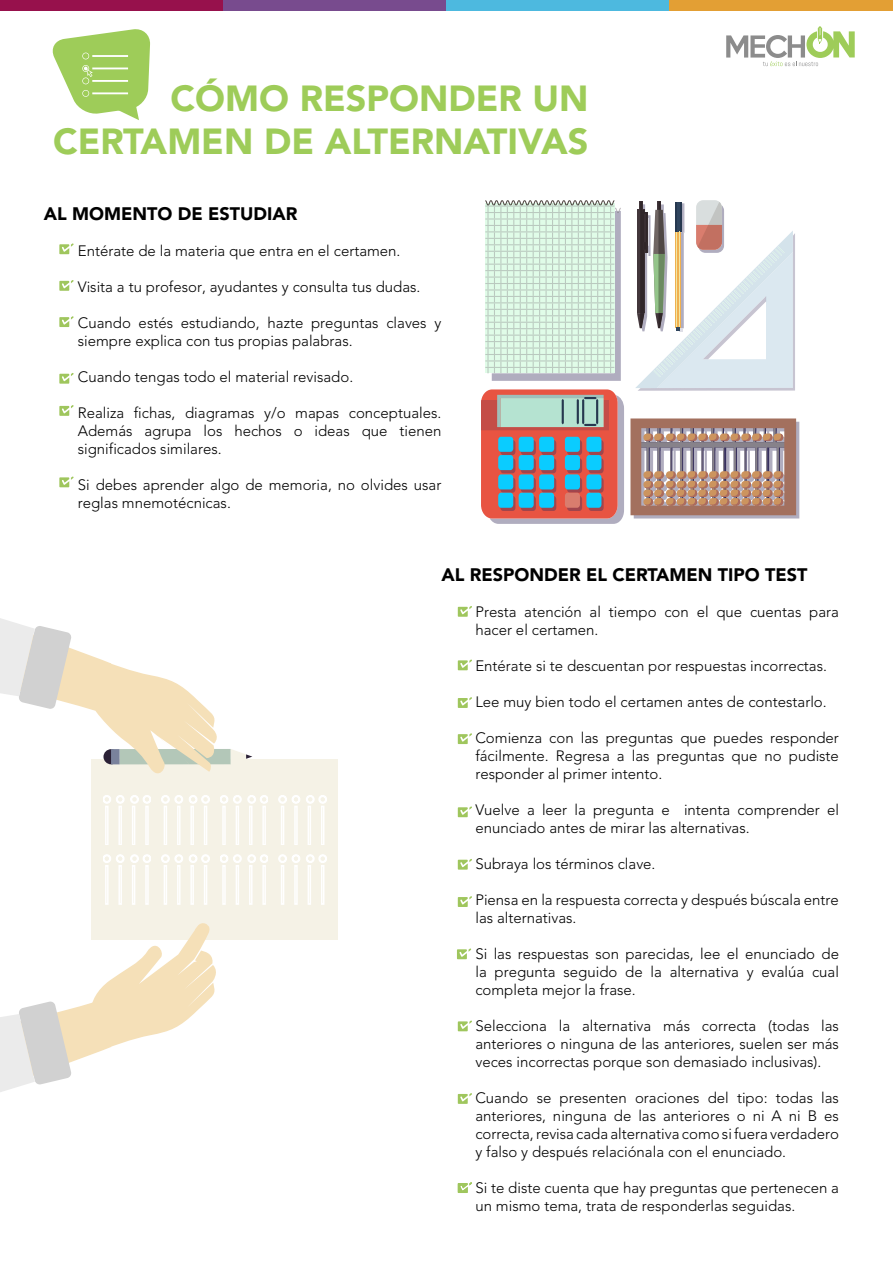
<style>
.page{position:relative;width:893px;height:1263px;background:#fff}
.page>*{position:absolute;margin:0;border:0;box-sizing:border-box;transform-origin:0 0}
.t1{font:900 36px/43.2px "Avenir LT Std";color:#9ecc59;text-align:right}
.t2{font:900 18px "Avenir LT Std";color:#000}
.t3{font:300 15px/18px "Avenir LT Std";color:#000}
</style>
<div class="page">
<div style="left:0;top:0;width:223px;height:10px;background:#97114c"></div>
<div style="left:223px;top:0;width:223px;height:10px;background:#784b8e"></div>
<div style="left:446px;top:0;width:224px;height:10px;background:#4db9df"></div>
<div style="left:670px;top:0;width:223px;height:10px;background:#e39f34"></div>
<svg style="left:726px;top:26px;width:129px;height:40px"></svg>
<svg style="left:59px;top:243px;width:15px;height:11px"></svg>
<svg style="left:59px;top:280px;width:15px;height:11px"></svg>
<svg style="left:59px;top:316px;width:15px;height:11px"></svg>
<svg style="left:59px;top:373px;width:15px;height:11px"></svg>
<svg style="left:59px;top:476px;width:15px;height:11px"></svg>
<svg style="left:59px;top:405px;width:15px;height:11px"></svg>
<svg style="left:52px;top:29px;width:98px;height:91px"></svg>
<div style="left:92px;top:760px;width:246px;height:180px;background:#f5f2e6"></div>
<div style="left:120px;top:749px;width:111px;height:15px;background:#b3c7b8"></div>
<svg style="left:231px;top:749px;width:21px;height:11px"></svg>
<svg style="left:279px;top:796px;width:47px;height:49px"></svg>
<svg style="left:220px;top:796px;width:48px;height:49px"></svg>
<svg style="left:162px;top:796px;width:47px;height:49px"></svg>
<svg style="left:103px;top:796px;width:48px;height:49px"></svg>
<svg style="left:279px;top:855px;width:47px;height:49px"></svg>
<svg style="left:220px;top:855px;width:48px;height:49px"></svg>
<svg style="left:162px;top:855px;width:47px;height:49px"></svg>
<svg style="left:103px;top:855px;width:48px;height:49px"></svg>
<svg style="left:0;top:618px;width:221px;height:163px"></svg>
<svg style="left:0;top:921px;width:216px;height:171px"></svg>
<svg style="left:457px;top:948px;width:14px;height:11px"></svg>
<svg style="left:458px;top:606px;width:14px;height:11px"></svg>
<svg style="left:458px;top:659px;width:14px;height:11px"></svg>
<svg style="left:458px;top:697px;width:14px;height:11px"></svg>
<svg style="left:458px;top:733px;width:14px;height:11px"></svg>
<svg style="left:458px;top:859px;width:14px;height:11px"></svg>
<svg style="left:458px;top:896px;width:14px;height:11px"></svg>
<svg style="left:458px;top:806px;width:14px;height:11px"></svg>
<svg style="left:458px;top:1020px;width:14px;height:11px"></svg>
<svg style="left:458px;top:1093px;width:14px;height:11px"></svg>
<svg style="left:458px;top:1182px;width:14px;height:11px"></svg>
<div style="left:696px;top:200px;width:26px;height:50px;background:#d9dede;border-radius:7px"></div>
<svg style="left:635px;top:201px;width:160px;height:190px"></svg>
<svg style="left:485px;top:200px;width:136px;height:181px;background:#d1e6d8"></svg>
<svg style="left:481px;top:389px;width:143px;height:135px;background:#a28c90"></svg>
<svg style="left:630px;top:418px;width:169px;height:100px;background:#b19289"></svg>
<h1 class="t1" style="left:53px;top:77px;width:537px">CÓMO RESPONDER UN<br>CERTAMEN DE ALTERNATIVAS</h1>
<p class="t2" style="left:44px;top:203px;width:255px">AL MOMENTO DE ESTUDIAR</p>
<p class="t3" style="left:78px;top:242px;width:324px">Entérate de la materia que entra en el certamen.</p>
<p class="t3" style="left:78px;top:278px;width:344px">Visita a tu profesor, ayudantes y consulta tus dudas.</p>
<p class="t3" style="left:78px;top:314px;width:365px">Cuando estés estudiando, hazte preguntas claves y siempre explica con tus propias palabras.</p>
<p class="t3" style="left:78px;top:368px;width:277px">Cuando tengas todo el material revisado.</p>
<p class="t3" style="left:78px;top:404px;width:365px;text-align:justify">Realiza fichas, diagramas y/o mapas conceptuales.<br>Además agrupa los hechos o ideas que tienen significados similares.</p>
<p class="t3" style="left:78px;top:476px;width:365px">Si debes aprender algo de memoria, no olvides usar reglas mnemotécnicas.</p>
<p class="t2" style="left:441px;top:564px;width:367px">AL RESPONDER EL CERTAMEN TIPO TEST</p>
<p class="t3" style="left:475px;top:603px;width:365px">Presta atención al tiempo con el que cuentas para hacer el certamen.</p>
<p class="t3" style="left:475px;top:657px;width:353px">Entérate si te descuentan por respuestas incorrectas.</p>
<p class="t3" style="left:475px;top:693px;width:353px">Lee muy bien todo el certamen antes de contestarlo.</p>
<p class="t3" style="left:475px;top:729px;width:365px;text-align:justify">Comienza con las preguntas que puedes responder fácilmente. Regresa a las preguntas que no pudiste responder al primer intento.</p>
<p class="t3" style="left:475px;top:801px;width:365px">Vuelve a leer la pregunta e intenta comprender el enunciado antes de mirar las alternativas.</p>
<p class="t3" style="left:475px;top:855px;width:182px">Subraya los términos clave.</p>
<p class="t3" style="left:475px;top:891px;width:365px">Piensa en la respuesta correcta y después búscala entre las alternativas.</p>
<p class="t3" style="left:475px;top:945px;width:365px;text-align:justify">Si las respuestas son parecidas, lee el enunciado de la pregunta seguido de la alternativa y evalúa cual completa mejor la frase.</p>
<p class="t3" style="left:475px;top:1017px;width:365px;text-align:justify">Selecciona la alternativa más correcta (todas las anteriores o ninguna de las anteriores, suelen ser más veces incorrectas porque son demasiado inclusivas).</p>
<p class="t3" style="left:475px;top:1089px;width:365px;text-align:justify">Cuando se presenten oraciones del tipo: todas las anteriores, ninguna de las anteriores o ni A ni B es correcta, revisa cada alternativa como si fuera verdadero y falso y después relaciónala con el enunciado.</p>
<p class="t3" style="left:475px;top:1179px;width:365px">Si te diste cuenta que hay preguntas que pertenecen a un mismo tema, trata de responderlas seguidas.</p>
</div>
